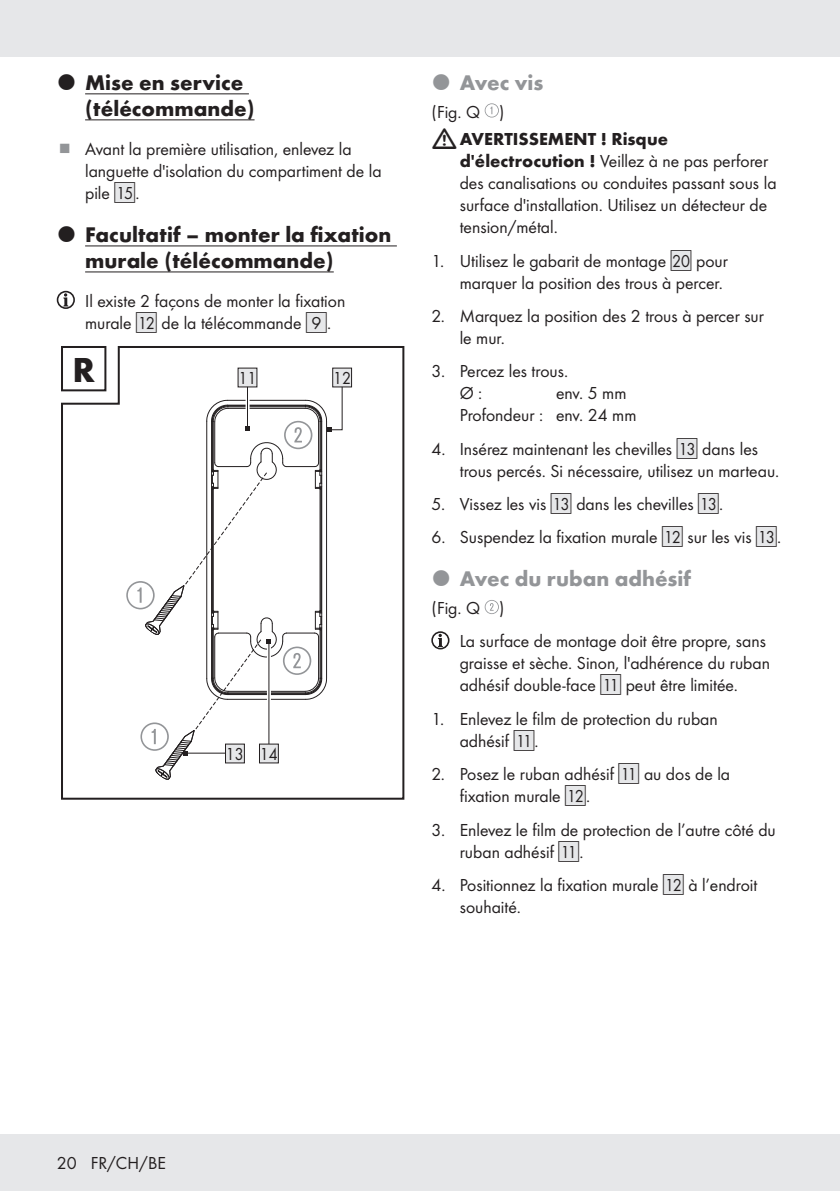
<style>
.page{position:relative;width:840px;height:1191px;background:#fff}
.page>*{position:absolute;margin:0;border:0;box-sizing:border-box;transform-origin:0 0}
.Body{font:700 36px "Futura";color:#231f20}
.t1{font:700 22px/26px "Futura";color:#231f20}
.t2{font:700 22px "Futura";color:#939598}
.Indent_SB{font:18px/22px "Futura Boo";color:#231f20}
.Indent{font:18px "Futura Boo";color:#231f20}
.Body-2{font:18px "Futura Boo";letter-spacing:-.005em;color:#231f20}
.Boxed_Numbers__2_Dig{font:18px "Futura Boo";color:#231f20;scale:.9 1}
.s1{font-family:"IMP Lidl Num Box";font-size:15.8px;color:#e6e7e9}
.s2{font-family:"IMP Lidl Num Box";font-size:15.8px}
.s3{font-family:"Futura";font-weight:700}
</style>
<div class="page">
<div style="left:0;top:1134px;width:839px;height:57px;background:#e6e7e9"></div>
<div style="left:0;top:0;width:839px;height:57px;background:#e6e7e9"></div>
<hr style="left:85px;top:93px;width:164px;height:1px;background:#231f20">
<hr style="left:85px;top:119px;width:169px;height:1px;background:#231f20">
<hr style="left:85px;top:245px;width:311px;height:1px;background:#231f20">
<hr style="left:85px;top:271px;width:248px;height:1px;background:#231f20">
<div style="left:57px;top:291px;width:18px;height:18px;border:2px solid #231f20;border-radius:50%"></div>
<svg style="left:63px;top:293px;width:5px;height:13px"></svg>
<svg style="left:61px;top:346px;width:344px;height:454px"></svg>
<div style="left:62px;top:347px;width:43px;height:43px;background:#fff"></div>
<div style="left:61px;top:346px;width:45px;height:45px;border:2px solid #231f20"></div>
<div style="left:238px;top:368px;width:19px;height:19px;background:#e6e7e9"></div>
<div style="left:332px;top:368px;width:19px;height:19px;background:#e6e7e9"></div>
<div style="left:332px;top:368px;width:20px;height:19px;border:1px solid #231f20"></div>
<svg style="left:126px;top:386px;width:217px;height:395px"></svg>
<svg style="left:484px;top:103px;width:14px;height:15px"></svg>
<svg style="left:484px;top:600px;width:14px;height:14px"></svg>
<svg style="left:432px;top:632px;width:16px;height:16px"></svg>
<div style="left:431px;top:631px;width:18px;height:18px;border:2px solid #231f20;border-radius:50%"></div>
<svg style="left:437px;top:634px;width:5px;height:13px"></svg>
<p class="t1" style="left:85px;top:68px;width:171px">Mise en service (télécommande)</p>
<p class="Indent_SB" style="left:85px;top:137px;width:298px">Avant la première utilisation, enlevez la languette d'isolation du compartiment de la pile <span class="s1">[</span><span class="s2">15]</span>.</p>
<p class="t1" style="left:85px;top:220px;width:307px">Facultatif – monter la fixation murale (télécommande)</p>
<p class="Indent_SB" style="left:85px;top:289px;width:261px">Il existe 2 façons de monter la fixation murale <span class="s1">[</span><span class="s2">12]</span> de la télécommande <span class="s1">[</span><span class="s2">9]</span>.</p>
<p class="Body" style="left:72px;top:343px;width:24px">R</p>
<p class="Boxed_Numbers__2_Dig" style="left:238px;top:366px;width:21px">11</p>
<p class="Boxed_Numbers__2_Dig" style="left:333px;top:366px;width:21px">12</p>
<p class="Boxed_Numbers__2_Dig" style="left:226px;top:741px;width:21px">13</p>
<p class="Boxed_Numbers__2_Dig" style="left:260px;top:741px;width:21px">14</p>
<p class="t2" style="left:459px;top:66px;width:85px">Avec vis</p>
<p class="Body-2" style="left:431px;top:99px;width:75px">(Fig. Q )</p>
<p class="Indent_SB" style="left:459px;top:127px;width:318px"><span class="s3">AVERTISSEMENT ! Risque d'électrocution !</span> Veillez à ne pas perforer des canalisations ou conduites passant sous la surface d'installation. Utilisez un détecteur de tension/métal.</p>
<p class="Indent_SB" style="left:459px;top:249px;width:269px;text-indent:-28px">1. Utilisez le gabarit de montage <span class="s1">[</span><span class="s2">20]</span> pour marquer la position des trous à percer.</p>
<p class="Indent_SB" style="left:459px;top:304px;width:305px;text-indent:-28px">2. Marquez la position des 2 trous à percer sur le mur.</p>
<p class="Indent_SB" style="left:431px;top:359px;width:136px">3. Percez les trous.</p>
<p class="Indent" style="left:459px;top:381px;width:24px">Ø :</p>
<p class="Indent" style="left:556px;top:381px;width:72px">env. 5 mm</p>
<p class="Indent" style="left:459px;top:403px;width:178px">Profondeur : env. 24 mm</p>
<p class="Indent_SB" style="left:459px;top:437px;width:318px;text-indent:-28px">4. Insérez maintenant les chevilles <span class="s1">[</span><span class="s2">13]</span> dans les trous percés. Si nécessaire, utilisez un marteau.</p>
<p class="Indent_SB" style="left:431px;top:492px;width:291px">5. Vissez les vis <span class="s1">[</span><span class="s2">13]</span> dans les chevilles <span class="s1">[</span><span class="s2">13]</span>.</p>
<p class="Indent_SB" style="left:431px;top:525px;width:349px">6. Suspendez la fixation murale <span class="s1">[</span><span class="s2">12]</span> sur les vis <span class="s1">[</span><span class="s2">13]</span>.</p>
<p class="t2" style="left:459px;top:563px;width:233px">Avec du ruban adhésif</p>
<p class="Body-2" style="left:431px;top:595px;width:75px">(Fig. Q )</p>
<p class="Indent_SB" style="left:459px;top:629px;width:311px">La surface de montage doit être propre, sans graisse et sèche. Sinon, l'adhérence du ruban adhésif double-face <span class="s1">[</span><span class="s2">11]</span> peut être limitée.</p>
<p class="Indent_SB" style="left:459px;top:707px;width:259px;text-indent:-28px">1. Enlevez le film de protection du ruban adhésif <span class="s1">[</span><span class="s2">11]</span>.</p>
<p class="Indent_SB" style="left:459px;top:762px;width:272px;text-indent:-28px">2. Posez le ruban adhésif <span class="s1">[</span><span class="s2">11]</span> au dos de la fixation murale <span class="s1">[</span><span class="s2">12]</span>.</p>
<p class="Indent_SB" style="left:459px;top:817px;width:317px;text-indent:-28px">3. Enlevez le film de protection de l’autre côté du ruban adhésif <span class="s1">[</span><span class="s2">11]</span>.</p>
<p class="Indent_SB" style="left:459px;top:873px;width:299px;text-indent:-28px">4. Positionnez la fixation murale <span class="s1">[</span><span class="s2">12]</span> à l’endroit souhaité.</p>
<p class="Indent_SB" style="left:57px;top:1151px;width:111px">20 FR/CH/BE</p>
</div>
